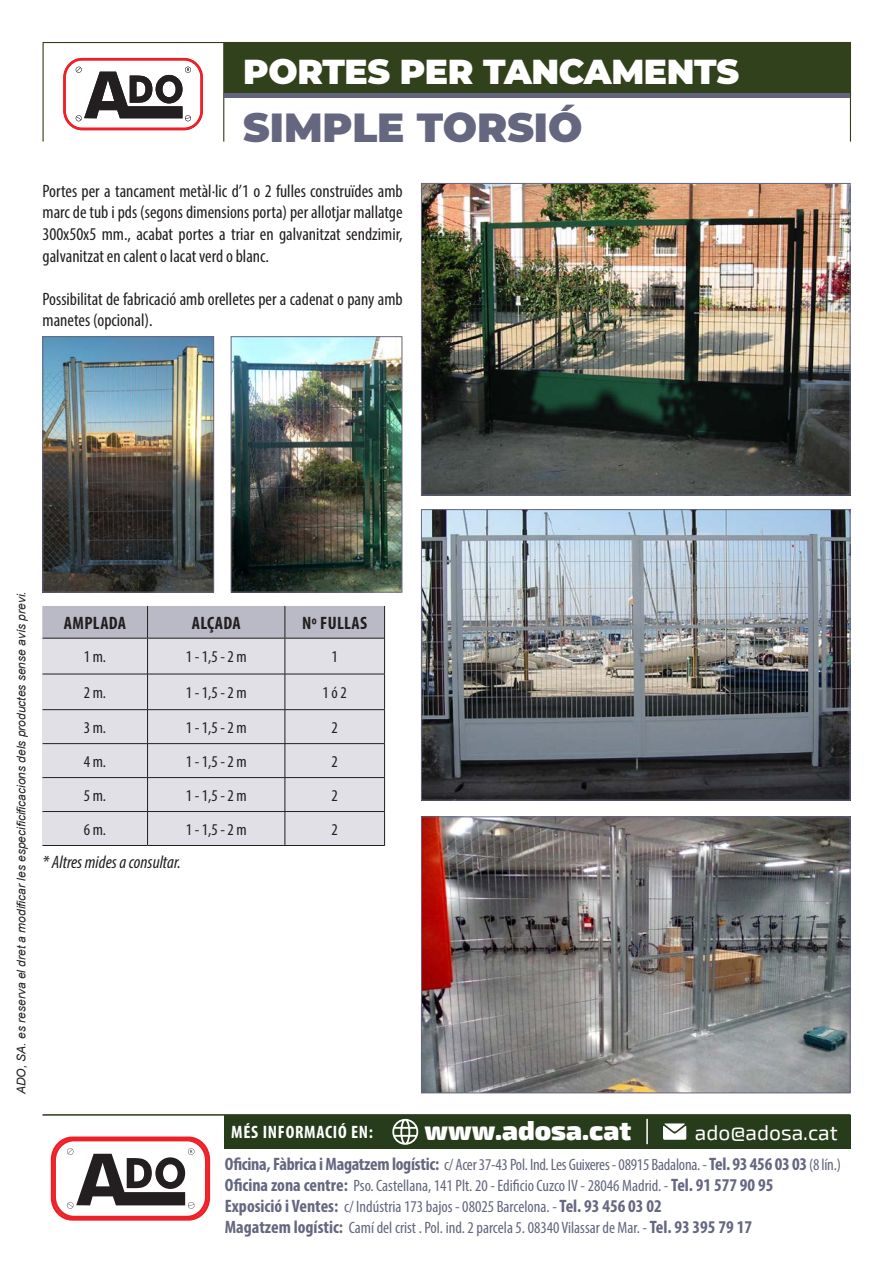
<style>
.page{position:relative;width:893px;height:1263px;background:#fff}
.page>*{position:absolute;margin:0;border:0;box-sizing:border-box;transform-origin:0 0}
.t1{font:900 40.5px "Montserrat";color:#64677f}
.t2{font:900 34.5px "Montserrat";letter-spacing:-.01em;color:#fff}
.t3{font:900 27px "Exo 2";color:#fff}
.t4{font:21px "Exo 2";color:#fff}
.t5{font:condensed 18px/21.6px "Myriad Pro";color:#231f20;text-align:justify}
.t6{font:italic condensed 18px "Myriad Pro";color:#231f20}
.t7{font:700 condensed 18px "Myriad Pro";letter-spacing:.02em;color:#231f20}
.t8{font:700 condensed 18px "Myriad Pro";letter-spacing:.04em;color:#fff}
.t9{font:condensed 16.5px/21px "Myriad Pro";color:#64677f}
.t10{font:condensed 16.5px "Myriad Pro";color:#231f20}
.t11{font:italic 12px "Arial";color:#231f20}
.s1{font-weight:700;font-size:18px}
</style>
<div class="page">
<div style="left:224px;top:1115px;width:626px;height:33px;background:#263c1b"></div>
<hr style="left:43px;top:1114px;width:807px;height:2px;background:#263c1b">
<svg style="left:392px;top:1119px;width:26px;height:26px"></svg>
<svg style="left:663px;top:1123px;width:23px;height:17px"></svg>
<hr style="left:646px;top:1119px;width:2px;height:25px;background:#fff">
<svg style="left:51px;top:1136px;width:159px;height:84px"></svg>
<div style="left:43px;top:42px;width:808px;height:100px;border:1px solid #31411b"></div>
<hr style="left:223px;top:43px;width:1px;height:99px;background:#31411b">
<div style="left:224px;top:43px;width:626px;height:53px;background:#31411b"></div>
<hr style="left:224px;top:93px;width:626px;height:4px;background:#61647c">
<svg style="left:63px;top:58px;width:140px;height:72px"></svg>
<div style="left:43px;top:606px;width:342px;height:240px;background:#e0e0e6"></div>
<div style="left:43px;top:606px;width:341px;height:32px;background:#babac6"></div>
<hr style="left:147px;top:674px;width:1px;height:35px;background:#231f20">
<hr style="left:285px;top:674px;width:1px;height:35px;background:#231f20">
<hr style="left:384px;top:674px;width:1px;height:35px;background:#231f20">
<hr style="left:147px;top:710px;width:1px;height:33px;background:#231f20">
<hr style="left:285px;top:710px;width:1px;height:33px;background:#231f20">
<hr style="left:384px;top:710px;width:1px;height:33px;background:#231f20">
<hr style="left:147px;top:744px;width:1px;height:33px;background:#231f20">
<hr style="left:285px;top:744px;width:1px;height:33px;background:#231f20">
<hr style="left:384px;top:744px;width:1px;height:33px;background:#231f20">
<hr style="left:147px;top:778px;width:1px;height:33px;background:#231f20">
<hr style="left:285px;top:778px;width:1px;height:33px;background:#231f20">
<hr style="left:384px;top:778px;width:1px;height:33px;background:#231f20">
<hr style="left:147px;top:812px;width:1px;height:33px;background:#231f20">
<hr style="left:285px;top:812px;width:1px;height:33px;background:#231f20">
<hr style="left:384px;top:812px;width:1px;height:33px;background:#231f20">
<hr style="left:43px;top:674px;width:105px;height:1px;background:#231f20">
<hr style="left:148px;top:674px;width:137px;height:1px;background:#231f20">
<hr style="left:285px;top:674px;width:100px;height:1px;background:#231f20">
<hr style="left:43px;top:709px;width:105px;height:1px;background:#231f20">
<hr style="left:148px;top:709px;width:137px;height:1px;background:#231f20">
<hr style="left:285px;top:709px;width:100px;height:1px;background:#231f20">
<hr style="left:43px;top:743px;width:105px;height:1px;background:#231f20">
<hr style="left:148px;top:743px;width:137px;height:1px;background:#231f20">
<hr style="left:285px;top:743px;width:100px;height:1px;background:#231f20">
<hr style="left:43px;top:777px;width:105px;height:1px;background:#231f20">
<hr style="left:148px;top:777px;width:137px;height:1px;background:#231f20">
<hr style="left:285px;top:777px;width:100px;height:1px;background:#231f20">
<hr style="left:43px;top:811px;width:105px;height:1px;background:#231f20">
<hr style="left:148px;top:811px;width:137px;height:1px;background:#231f20">
<hr style="left:285px;top:811px;width:100px;height:1px;background:#231f20">
<hr style="left:43px;top:845px;width:105px;height:1px;background:#231f20">
<hr style="left:148px;top:845px;width:137px;height:1px;background:#231f20">
<hr style="left:285px;top:845px;width:100px;height:1px;background:#231f20">
<hr style="left:147px;top:606px;width:1px;height:32px;background:#231f20">
<hr style="left:285px;top:606px;width:1px;height:32px;background:#231f20">
<hr style="left:384px;top:606px;width:1px;height:32px;background:#231f20">
<hr style="left:147px;top:638px;width:1px;height:36px;background:#231f20">
<hr style="left:285px;top:638px;width:1px;height:36px;background:#231f20">
<hr style="left:384px;top:638px;width:1px;height:36px;background:#231f20">
<hr style="left:43px;top:638px;width:105px;height:1px;background:#231f20">
<hr style="left:148px;top:638px;width:137px;height:1px;background:#231f20">
<hr style="left:285px;top:638px;width:99px;height:1px;background:#231f20">
<img style="left:45px;top:338px;width:167px;height:252px">
<div style="left:43px;top:336px;width:171px;height:256px;border:1px solid #666680"></div>
<img style="left:233px;top:338px;width:167px;height:252px">
<div style="left:231px;top:336px;width:171px;height:256px;border:1px solid #666680"></div>
<img style="left:423px;top:818px;width:425px;height:273px">
<div style="left:421px;top:816px;width:429px;height:277px;border:1px solid #666680"></div>
<img style="left:423px;top:511px;width:425px;height:287px">
<div style="left:421px;top:509px;width:429px;height:291px;border:1px solid #666680"></div>
<img style="left:423px;top:185px;width:425px;height:308px">
<div style="left:421px;top:183px;width:429px;height:312px;border:1px solid #666680"></div>
<p class="t2" style="left:243px;top:45px;width:497px">PORTES PER TANCAMENTS</p>
<p class="t1" style="left:243px;top:98px;width:341px">SIMPLE TORSIÓ</p>
<p class="t5" style="left:43px;top:180px;width:362px">Portes per a tancament metàl·lic d’1 o 2 fulles construïdes amb marc de tub i pds (segons dimensions porta) per allotjar mallatge 300x50x5 mm., acabat portes a triar en galvanitzat sendzimir, galvanitzat en calent o lacat verd o blanc.</p>
<p class="t5" style="left:43px;top:288px;width:362px">Possibilitat de fabricació amb orelletes per a cadenat o pany amb manetes (opcional).</p>
<p class="t11" style="left:14px;top:1094px;width:504px;rotate:-90deg">ADO, SA. es reserva el dret a modificar les especificificacions dels productes sense avís previ.</p>
<p class="t7" style="left:64px;top:612px;width:64px">AMPLADA</p>
<p class="t7" style="left:192px;top:612px;width:50px">ALÇADA</p>
<p class="t7" style="left:302px;top:612px;width:67px">Nº FULLAS</p>
<p class="t10" style="left:84px;top:647px;width:24px">1 m.</p>
<p class="t10" style="left:186px;top:647px;width:63px">1 - 1,5 - 2 m</p>
<p class="t10" style="left:332px;top:647px;width:8px">1</p>
<p class="t10" style="left:84px;top:683px;width:24px">2 m.</p>
<p class="t10" style="left:186px;top:683px;width:63px">1 - 1,5 - 2 m</p>
<p class="t10" style="left:323px;top:683px;width:26px">1 ó 2</p>
<p class="t10" style="left:84px;top:717px;width:24px">3 m.</p>
<p class="t10" style="left:186px;top:717px;width:63px">1 - 1,5 - 2 m</p>
<p class="t10" style="left:332px;top:717px;width:8px">2</p>
<p class="t10" style="left:84px;top:751px;width:24px">4 m.</p>
<p class="t10" style="left:186px;top:751px;width:63px">1 - 1,5 - 2 m</p>
<p class="t10" style="left:332px;top:751px;width:8px">2</p>
<p class="t10" style="left:84px;top:785px;width:24px">5 m.</p>
<p class="t10" style="left:186px;top:785px;width:63px">1 - 1,5 - 2 m</p>
<p class="t10" style="left:332px;top:785px;width:8px">2</p>
<p class="t10" style="left:84px;top:819px;width:24px">6 m.</p>
<p class="t10" style="left:186px;top:819px;width:63px">1 - 1,5 - 2 m</p>
<p class="t10" style="left:332px;top:819px;width:8px">2</p>
<p class="t6" style="left:43px;top:851px;width:140px">* Altres mides a consultar.</p>
<p class="t8" style="left:231px;top:1121px;width:143px">MÉS INFORMACIÓ EN:</p>
<h3 class="t3" style="left:425px;top:1113px;width:208px">www.adosa.cat</h3>
<p class="t4" style="left:695px;top:1120px;width:144px">ado@adosa.cat</p>
<p class="t9" style="left:225px;top:1153px;width:618px"><span class="s1">Oficina, Fàbrica i Magatzem logístic:</span> c/ Acer 37-43 Pol. Ind. Les Guixeres - 08915 Badalona. - <span class="s1">Tel. 93 456 03 03</span> (8 lín.)<br><span class="s1">Oficina zona centre:</span> Pso. Castellana, 141 Plt. 20 - Edificio Cuzco IV - 28046 Madrid. - <span class="s1">Tel. 91 577 90 95<br>Exposició i Ventes:</span> c/ Indústria 173 bajos - 08025 Barcelona. - <span class="s1">Tel. 93 456 03 02<br>Magatzem logístic:</span> Camí del crist . Pol. ind. 2 parcela 5. 08340 Vilassar de Mar. - <span class="s1">Tel. 93 395 79 17</span></p>
</div>
